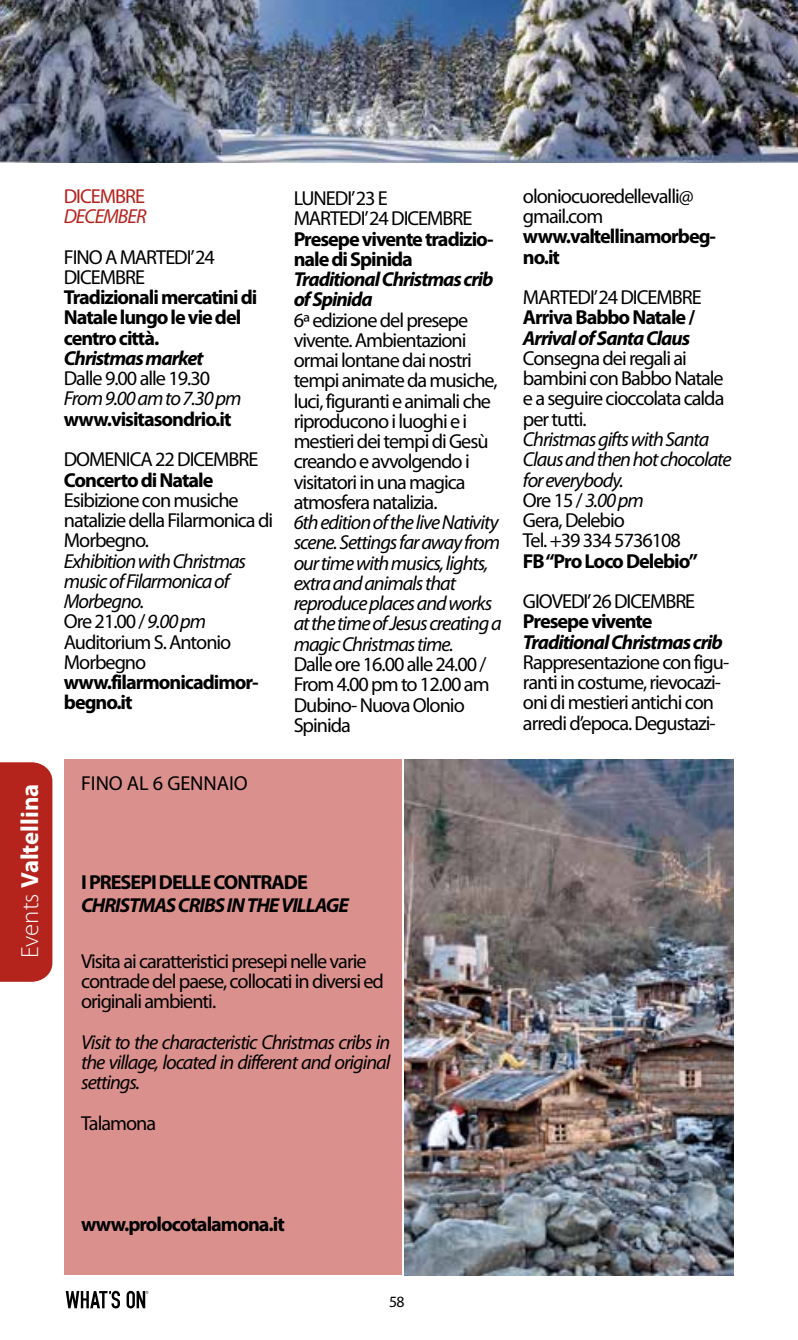
<style>
.page{position:relative;width:798px;height:1340px;background:#fff}
.page>*{position:absolute;margin:0;border:0;box-sizing:border-box;transform-origin:0 0}
.t1{font:700 24.75px "Myriad Pro";color:#fff}
.t2{font:20.25px/20.2px "Myriad Pro";letter-spacing:-.05em;color:#000}
.t3{font:italic 20.25px/20.2px "Myriad Pro";letter-spacing:-.05em;color:#000}
.t4{font:700 20.25px/20.2px "Myriad Pro";letter-spacing:-.05em;color:#000}
.t5{font:italic 700 20.25px/20.2px "Myriad Pro";letter-spacing:-.05em;color:#000}
.t6{font:20.25px "Myriad Pro";letter-spacing:-.005em;color:#000}
.t7{font:20.25px "Myriad Pro";letter-spacing:-.05em;color:#b5231d}
.t8{font:italic 20.25px "Myriad Pro";letter-spacing:-.05em;color:#b5231d}
.t9{font:15.75px "Myriad Pro";color:#000}
.s1{font-weight:300}
.s2{font-style:normal}
</style>
<div class="page">
<div style="left:0;top:762px;width:52px;height:219px;background:#b5231d"></div>
<img style="left:0;top:0;width:797px;height:162px">
<svg style="left:66px;top:1290px;width:54px;height:18px"></svg>
<svg style="left:126px;top:1290px;width:22px;height:18px"></svg>
<div style="left:64px;top:759px;width:337px;height:516px;background:#da918e"></div>
<img style="left:404px;top:760px;width:329px;height:515px">
<p class="t1" style="left:14px;top:958px;width:176px;rotate:-90deg"><span class="s1">Events</span> Valtellina</p>
<p class="t7" style="left:64px;top:184px;width:83px">DICEMBRE</p>
<p class="t8" style="left:64px;top:204px;width:84px">DECEMBER</p>
<p class="t2" style="left:64px;top:246px;width:153px">FINO A MARTEDI’24<br>DICEMBRE</p>
<p class="t4" style="left:64px;top:286px;width:195px">Tradizionali mercatini di<br>Natale lungo le vie del centro città.</p>
<p class="t5" style="left:64px;top:347px;width:141px">Christmas market</p>
<p class="t2" style="left:64px;top:368px;width:148px">Dalle 9.00 alle 19.30</p>
<p class="t3" style="left:64px;top:388px;width:179px">From 9.00 am to 7.30 pm</p>
<p class="t4" style="left:64px;top:408px;width:169px">www.visitasondrio.it</p>
<p class="t2" style="left:64px;top:449px;width:196px">DOMENICA 22 DICEMBRE</p>
<p class="t4" style="left:64px;top:469px;width:151px">Concerto di Natale</p>
<p class="t2" style="left:64px;top:489px;width:211px">Esibizione con musiche natalizie della Filarmonica di<br>Morbegno.</p>
<p class="t3" style="left:64px;top:550px;width:184px">Exhibition with Christmas music of Filarmonica of<br>Morbegno.<br><span class="s2">Ore 21.00 /</span> 9.00 pm<br><span class="s2">Auditorium S. Antonio<br>Morbegno</span></p>
<p class="t4" style="left:64px;top:671px;width:196px">www.filarmonicadimor&shy;begno.it</p>
<p class="t6" style="left:81px;top:770px;width:168px">FINO AL 6 GENNAIO</p>
<p class="t2" style="left:293px;top:188px;width:180px">LUNEDI’23 E<br>MARTEDI’24 DICEMBRE</p>
<p class="t4" style="left:293px;top:228px;width:201px">Presepe vivente tradizio&shy;nale di Spinida</p>
<p class="t5" style="left:293px;top:268px;width:201px">Traditional Christmas crib of Spinida</p>
<p class="t2" style="left:293px;top:309px;width:205px">6ª edizione del presepe vivente. Ambientazioni ormai lontane dai nostri tempi animate da musiche, luci, figuranti e animali che riproducono i luoghi e i mestieri dei tempi di Gesù creando e avvolgendo i visitatori in una magica atmosfera natalizia.</p>
<p class="t3" style="left:293px;top:512px;width:209px">6th edition of the live Nativity scene. Settings far away from our time with musics, lights, extra and animals that reproduce places and works at the time of Jesus creating a magic Christmas time.</p>
<p class="t2" style="left:293px;top:653px;width:197px">Dalle ore 16.00 alle 24.00 /<br>From 4.00 pm to 12.00 am<br>Dubino- Nuova Olonio<br>Spinida</p>
<p class="t2" style="left:522px;top:186px;width:172px">oloniocuoredellevalli@ gmail.com</p>
<p class="t4" style="left:522px;top:226px;width:195px">www.valtellinamorbeg&shy;no.it</p>
<p class="t2" style="left:522px;top:287px;width:180px">MARTEDI’24 DICEMBRE</p>
<p class="t4" style="left:522px;top:307px;width:173px">Arriva Babbo Natale /</p>
<p class="t5" style="left:522px;top:327px;width:169px">Arrival of Santa Claus</p>
<p class="t2" style="left:522px;top:348px;width:203px">Consegna dei regali ai bambini con Babbo Natale e a seguire cioccolata calda per tutti.</p>
<p class="t3" style="left:522px;top:429px;width:210px">Christmas gifts with Santa<br>Claus and then hot chocolate for everybody.<br><span class="s2">Ore 15 /</span> 3.00 pm<br><span class="s2">Gera, Delebio<br>Tel. +39 334 5736108</span></p>
<p class="t4" style="left:522px;top:550px;width:176px">FB “Pro Loco Delebio”</p>
<p class="t2" style="left:522px;top:591px;width:174px">GIOVEDI’26 DICEMBRE</p>
<p class="t4" style="left:522px;top:610px;width:131px">Presepe vivente</p>
<p class="t5" style="left:522px;top:631px;width:201px">Traditional Christmas crib</p>
<p class="t2" style="left:522px;top:651px;width:208px">Rappresentazione con figu&shy;ranti in costume, rievocazi&shy;oni di mestieri antichi con arredi d’epoca. Degustazi-</p>
<p class="t4" style="left:81px;top:871px;width:228px">I PRESEPI DELLE CONTRADE</p>
<p class="t5" style="left:81px;top:894px;width:269px">CHRISTMAS CRIBS IN THE VILLAGE</p>
<p class="t2" style="left:81px;top:950px;width:304px">Visita ai caratteristici presepi nelle varie contrade del paese, collocati in diversi ed originali ambienti.</p>
<p class="t3" style="left:81px;top:1031px;width:310px;text-align:justify">Visit to the characteristic Christmas cribs in the village, located in different and original settings.</p>
<p class="t2" style="left:81px;top:1112px;width:76px">Talamona</p>
<p class="t4" style="left:81px;top:1213px;width:205px">www.prolocotalamona.it</p>
<p class="t9" style="left:389px;top:1292px;width:17px">58</p>
</div>
